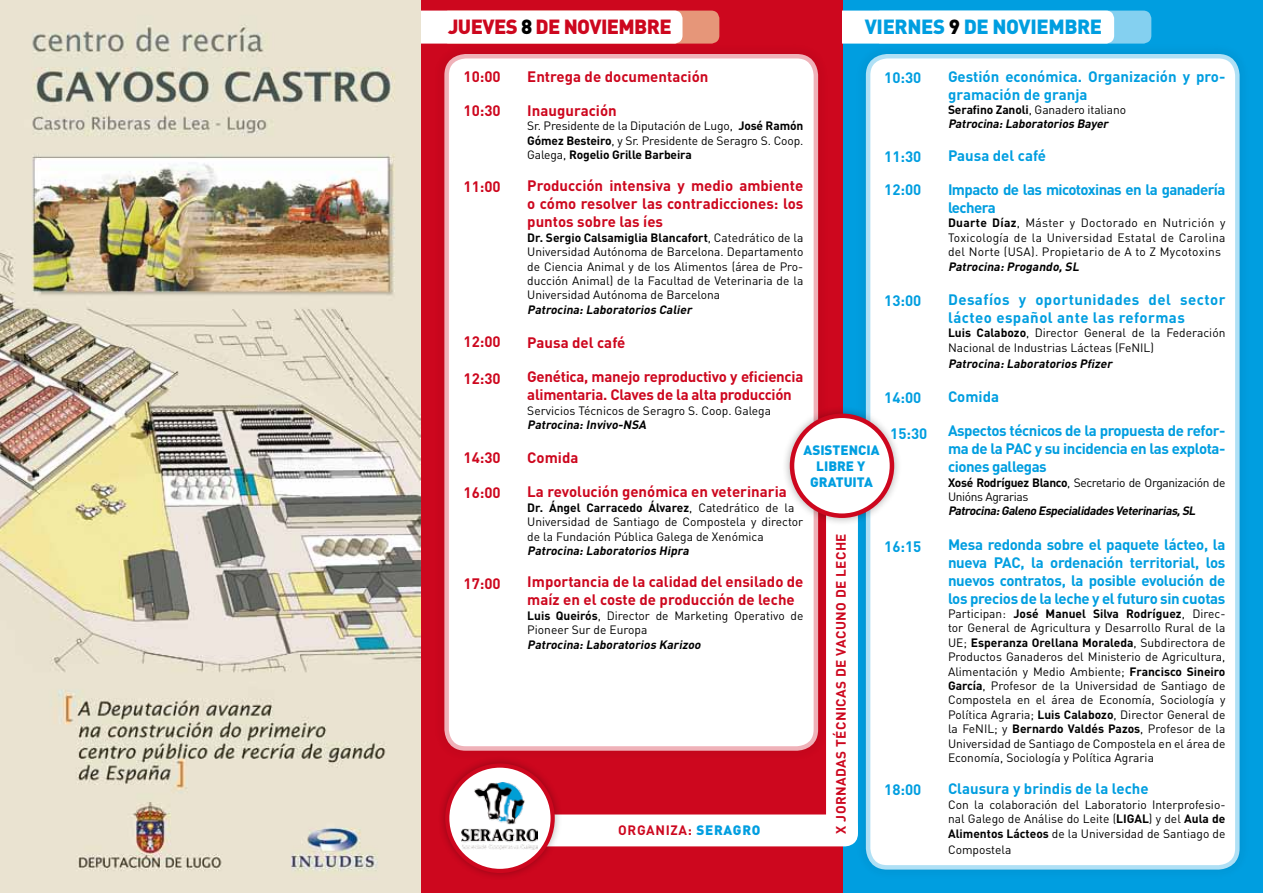
<style>
.page{position:relative;width:1263px;height:893px;background:#fff}
.page>*{position:absolute;margin:0;border:0;box-sizing:border-box;transform-origin:0 0}
.t1{font:900 20.25px "DIN Pro";letter-spacing:-.02em;color:#009ee0}
.t2{font:900 20.25px "DIN Pro";letter-spacing:-.03em;color:#cd071e}
.t3{font:700 15px/18px "DIN Pro";color:#009ee0}
.t4{font:700 15px/18px "DIN Pro";color:#cd071e;text-align:justify}
.t5{font:700 15px/18px "DIN Pro";letter-spacing:-.02em;color:#cd071e}
.t6{font:700 15px/18px "DIN Pro";letter-spacing:.03em;color:#009ee0}
.t7{font:700 15px/18px "DIN Pro";letter-spacing:-.04em;color:#009ee0}
.t8{font:700 13.5px "DIN Pro";letter-spacing:.03em;color:#cd071e}
.t9{font:900 13.5px/16.2px "DIN Pro";color:#009ee0;text-align:center}
.t10{font:700 13.5px "DIN Pro";letter-spacing:.05em;color:#cd071e}
.t11{font:12px/14.4px "DIN Pro";color:#000;text-align:justify}
.t12{font:italic 700 12px/14.4px "DIN Pro";color:#000}
.t13{font:12px/14.4px "DIN Pro";letter-spacing:-.03em;color:#000}
.s1{color:#000}
.s2{font-weight:700}
.s3{font-style:normal}
.s4{font-weight:400;font-style:normal}
.s5{font-weight:900;color:#009ee0}
</style>
<div class="page">
<div style="left:842px;top:0;width:421px;height:893px;background:#009ee0"></div>
<div style="left:421px;top:0;width:421px;height:893px;background:#cd071e"></div>
<div style="left:444px;top:54px;width:374px;height:697px;background:#fff;border-radius:21px"></div>
<div style="left:440px;top:50px;width:383px;height:705px;border:9px solid #cd071e;border-radius:21px"></div>
<div style="left:866px;top:54px;width:373px;height:816px;background:#fff;border-radius:21px"></div>
<div style="left:861px;top:50px;width:383px;height:824px;border:9px solid #009ee0;border-radius:21px"></div>
<svg style="left:421px;top:11px;width:298px;height:33px;background:#fbefec"></svg>
<img style="left:0;top:0;width:421px;height:893px">
<svg style="left:842px;top:11px;width:309px;height:33px;background:#edf8fc"></svg>
<div style="left:826px;top:503px;width:32px;height:340px;background:#fff;border-radius:13px"></div>
<div style="left:781px;top:405px;width:121px;height:121px;background:#000;opacity:.3"></div>
<div style="left:792px;top:416px;width:100px;height:100px;background:#fff;border-radius:50%"></div>
<div style="left:790px;top:414px;width:104px;height:104px;border:4px solid #cd071e;border-radius:50%"></div>
<div style="left:518px;top:814px;width:340px;height:32px;background:#fff;border-radius:13px"></div>
<div style="left:437px;top:755px;width:126px;height:126px;background:#000;opacity:.3"></div>
<svg style="left:447px;top:765px;width:106px;height:106px;fill:#fff"></svg>
<div style="left:445px;top:763px;width:110px;height:110px;border:4px solid #cd071e;border-radius:50%"></div>
<img style="left:462px;top:783px;width:76px;height:66px">
<h1 class="t2" style="left:448px;top:13px;width:225px">JUEVES <span class="s1">8</span> DE NOVIEMBRE</h1>
<h1 class="t1" style="left:865px;top:13px;width:239px">VIERNES <span class="s1">9</span> DE NOVIEMBRE</h1>
<p class="t4" style="left:527px;top:67px;width:183px">Entrega de documentación</p>
<p class="t4" style="left:527px;top:101px;width:91px">Inauguración</p>
<p class="t11" style="left:527px;top:118px;width:277px">Sr. Presidente de la Diputación de Lugo, <span class="s2">José Ramón Gómez Besteiro</span>, y Sr. Presidente de Seragro S. Coop.<br>Galega, <span class="s2">Rogelio Grille Barbeira</span></p>
<p class="t4" style="left:527px;top:176px;width:278px">Producción intensiva y medio ambiente o cómo resolver las contradicciones: los puntos sobre las íes</p>
<p class="t11" style="left:527px;top:230px;width:278px"><span class="s2">Dr. Sergio Calsamiglia Blancafort</span>, Catedrático de la Universidad Autónoma de Barcelona. Departamento de Ciencia Animal y de los Alimentos (área de Pro&shy;ducción Animal) de la Facultad de Veterinaria de la Universidad Autónoma de Barcelona</p>
<p class="t12" style="left:527px;top:302px;width:169px">Patrocina:Laboratorios Calier</p>
<p class="t4" style="left:527px;top:333px;width:100px">Pausa del café</p>
<p class="t5" style="left:527px;top:367px;width:277px">Genética, manejo reproductivo y eficiencia alimentaria. Claves de la alta producción</p>
<p class="t11" style="left:527px;top:403px;width:245px">Servicios Técnicos de Seragro S. Coop. Galega</p>
<p class="t12" style="left:527px;top:417px;width:123px">Patrocina:Invivo-NSA</p>
<p class="t4" style="left:527px;top:448px;width:53px">Comida</p>
<p class="t4" style="left:527px;top:482px;width:261px">La revolución genómica en veterinaria</p>
<p class="t11" style="left:527px;top:500px;width:278px;text-align:left"><span class="s2">Dr. Ángel Carracedo Álvarez</span>, Catedrático de la<br>Universidad de Santiago de Compostela y director de la Fundación Pública Galega de Xenómica</p>
<p class="t12" style="left:527px;top:543px;width:166px">Patrocina:Laboratorios Hipra</p>
<p class="t4" style="left:527px;top:572px;width:277px">Importancia de la calidad del ensilado de maíz en el coste de producción de leche</p>
<p class="t11" style="left:527px;top:608px;width:278px"><span class="s2">Luis Queirós</span>, Director de Marketing Operativo de<br>Pioneer Sur de Europa</p>
<p class="t12" style="left:527px;top:637px;width:178px">Patrocina:Laboratorios Karizoo</p>
<p class="t3" style="left:948px;top:67px;width:279px">Gestión económica. Organización y pro&shy;gramación de granja</p>
<p class="t12" style="left:948px;top:102px;width:180px"><span class="s3">Serafino Zanoli</span><span class="s4">, Ganadero italiano<br></span>Patrocina:Laboratorios Bayer</p>
<p class="t3" style="left:948px;top:146px;width:100px">Pausa del café</p>
<p class="t7" style="left:948px;top:180px;width:279px">Impacto de las micotoxinas en la ganadería lechera</p>
<p class="t11" style="left:948px;top:215px;width:279px"><span class="s2">Duarte Díaz</span>, Máster y Doctorado en Nutrición y Toxicología de la Universidad Estatal de Carolina del Norte (USA). Propietario de A to Z Mycotoxins</p>
<p class="t12" style="left:948px;top:259px;width:135px">Patrocina:Progando,SL</p>
<p class="t6" style="left:948px;top:290px;width:279px">Desafíos y oportunidades del sector lácteo español ante las reformas</p>
<p class="t11" style="left:948px;top:325px;width:279px"><span class="s2">Luis Calabozo</span>, Director General de la Federación<br>Nacional de Industrias Lácteas (FeNIL)</p>
<p class="t12" style="left:948px;top:356px;width:168px">Patrocina:Laboratorios Pfizer</p>
<p class="t3" style="left:948px;top:387px;width:53px">Comida</p>
<p class="t3" style="left:948px;top:421px;width:279px;text-align:justify">Aspectos técnicos de la propuesta de refor&shy;ma de la PAC y su incidencia en las explota&shy;ciones gallegas</p>
<p class="t13" style="left:948px;top:475px;width:279px"><span class="s2">Xosé Rodríguez Blanco</span>, Secretario de Organización de<br>Unións Agrarias</p>
<p class="t12" style="left:948px;top:503px;width:252px">Patrocina:Galeno EspecialidadesVeterinarias,SL</p>
<p class="t3" style="left:948px;top:535px;width:279px;text-align:justify">Mesa redonda sobre el paquete lácteo, la nueva PAC, la ordenación territorial, los nuevos contratos, la posible evolución de los precios de la leche y el futuro sin cuotas</p>
<p class="t11" style="left:948px;top:606px;width:279px">Participan: <span class="s2">José Manuel Silva Rodríguez</span>, Direc&shy;tor General de Agricultura y Desarrollo Rural de la UE; <span class="s2">Esperanza Orellana Moraleda</span>, Subdirectora de Productos Ganaderos del Ministerio de Agricultura, Alimentación y Medio Ambiente; <span class="s2">Francisco Sineiro García</span>, Profesor de la Universidad de Santiago de Compostela en el área de Economía, Sociología y Política Agraria; <span class="s2">Luis Calabozo</span>, Director General de la FeNIL; y <span class="s2">Bernardo Valdés Pazos</span>, Profesor de la Universidad de Santiago de Compostela en el área de Economía, Sociología y Política Agraria</p>
<p class="t3" style="left:948px;top:779px;width:202px">Clausura y brindis de la leche</p>
<p class="t11" style="left:948px;top:797px;width:279px">Con la colaboración del Laboratorio Interprofesio&shy;nal Galego de Análise do Leite (<span class="s2">LIGAL</span>) y del <span class="s2">Aula de Alimentos Lácteos</span> de la Universidad de Santiago de</p>
<p class="t11" style="left:948px;top:842px;width:65px">Compostela</p>
<p class="t4" style="left:463px;top:67px;width:39px">10:00</p>
<p class="t4" style="left:463px;top:101px;width:39px">10:30</p>
<p class="t3" style="left:884px;top:68px;width:39px">10:30</p>
<p class="t3" style="left:884px;top:140px;width:39px;line-height:33px">11:30<br>12:00</p>
<p class="t4" style="left:463px;top:177px;width:39px">11:00</p>
<p class="t3" style="left:884px;top:291px;width:39px">13:00</p>
<p class="t4" style="left:463px;top:332px;width:39px">12:00</p>
<p class="t4" style="left:463px;top:368px;width:39px">12:30</p>
<p class="t3" style="left:884px;top:388px;width:39px">14:00</p>
<p class="t3" style="left:890px;top:424px;width:39px">15:30</p>
<p class="t9" style="left:803px;top:441px;width:78px">ASISTENCIA<br>LIBRE Y<br>GRATUITA</p>
<p class="t4" style="left:463px;top:448px;width:39px">14:30</p>
<p class="t4" style="left:463px;top:483px;width:39px">16:00</p>
<p class="t8" style="left:832px;top:834px;width:302px;rotate:-90deg">X JORNADAS TÉCNICAS DE VACUNO DE LECHE</p>
<p class="t3" style="left:884px;top:536px;width:39px">16:15</p>
<p class="t4" style="left:463px;top:574px;width:39px">17:00</p>
<p class="t3" style="left:884px;top:780px;width:39px">18:00</p>
<p class="t10" style="left:618px;top:821px;width:144px">ORGANIZA: <span class="s5">SERAGRO</span></p>
</div>
